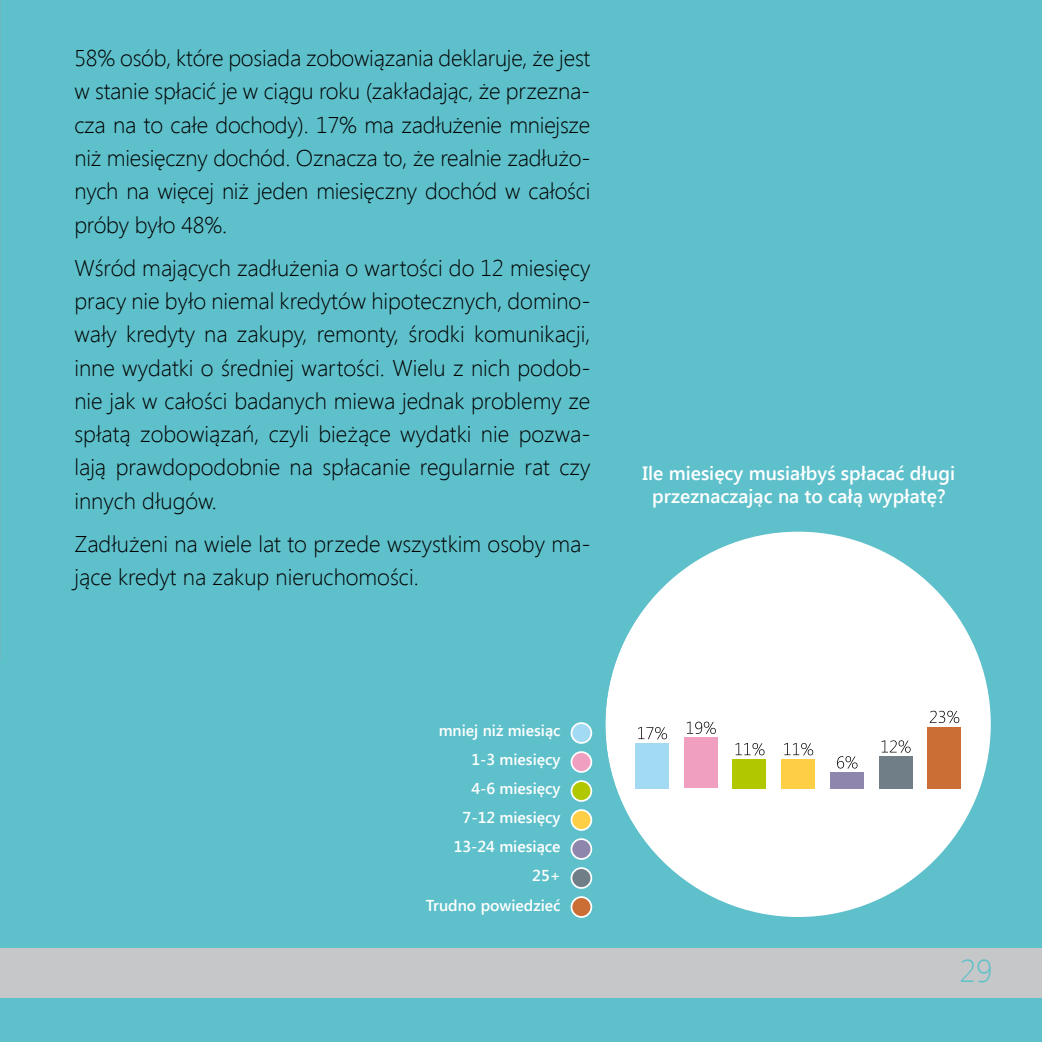
<style>
.page{position:relative;width:1042px;height:1042px;background:#5ec0ca}
.page>*{position:absolute;margin:0;border:0;box-sizing:border-box;transform-origin:0 0}
.t1{font:300 31.5px "Segoe UI";color:#5ec0ca}
.t2{font:300 22.75px/33.2px "Segoe UI";color:#000;text-align:justify}
.t3{font:600 19.25px/23.1px "Segoe UI";color:#fff;text-align:center}
.t4{font:600 15.75px/29.2px "Segoe UI";color:#fff;text-align:right}
</style>
<div class="page">
<div style="left:0;top:947px;width:1042px;height:50px;background:#c6c7c8"></div>
<hr style="left:0;top:719px;width:1px;height:323px;background:#c6c7c8">
<div style="left:605px;top:532px;width:386px;height:385px;background:#fff;border-radius:50%"></div>
<div style="left:635px;top:743px;width:34px;height:45px;background:#a2daf4"></div>
<div style="left:684px;top:737px;width:33px;height:51px;background:#f19fc1"></div>
<div style="left:732px;top:759px;width:34px;height:29px;background:#b1c800"></div>
<div style="left:781px;top:759px;width:34px;height:29px;background:#fecf44"></div>
<div style="left:830px;top:772px;width:33px;height:16px;background:#8e86ac"></div>
<div style="left:878px;top:756px;width:34px;height:32px;background:#707e87"></div>
<div style="left:927px;top:727px;width:34px;height:61px;background:#ca6e35"></div>
<svg style="left:638px;top:727px;width:29px;height:12px"></svg>
<svg style="left:687px;top:721px;width:29px;height:13px"></svg>
<svg style="left:735px;top:743px;width:29px;height:12px"></svg>
<svg style="left:784px;top:743px;width:29px;height:12px"></svg>
<svg style="left:837px;top:756px;width:20px;height:12px"></svg>
<svg style="left:881px;top:740px;width:29px;height:13px"></svg>
<svg style="left:930px;top:711px;width:29px;height:12px"></svg>
<div style="left:571px;top:723px;width:20px;height:20px;background:#a2daf4;border-radius:50%"></div>
<div style="left:570px;top:722px;width:22px;height:22px;border:2px solid #fff;border-radius:50%"></div>
<div style="left:571px;top:752px;width:20px;height:20px;background:#f19fc1;border-radius:50%"></div>
<div style="left:570px;top:751px;width:22px;height:22px;border:2px solid #fff;border-radius:50%"></div>
<div style="left:571px;top:781px;width:20px;height:20px;background:#b1c800;border-radius:50%"></div>
<div style="left:570px;top:780px;width:22px;height:22px;border:2px solid #fff;border-radius:50%"></div>
<div style="left:571px;top:810px;width:20px;height:20px;background:#fecf44;border-radius:50%"></div>
<div style="left:570px;top:809px;width:22px;height:22px;border:2px solid #fff;border-radius:50%"></div>
<div style="left:571px;top:839px;width:20px;height:20px;background:#8e86ac;border-radius:50%"></div>
<div style="left:570px;top:838px;width:22px;height:22px;border:2px solid #fff;border-radius:50%"></div>
<div style="left:571px;top:868px;width:20px;height:20px;background:#707e87;border-radius:50%"></div>
<div style="left:570px;top:867px;width:22px;height:22px;border:2px solid #fff;border-radius:50%"></div>
<div style="left:571px;top:897px;width:20px;height:20px;background:#ca6e35;border-radius:50%"></div>
<div style="left:570px;top:896px;width:22px;height:22px;border:2px solid #fff;border-radius:50%"></div>
<p class="t2" style="left:74px;top:41px;width:517px">58% osób, które posiada zobowiązania deklaruje, że jest w stanie spłacić je w ciągu roku (zakładając, że przezna&shy;cza na to całe dochody). 17% ma zadłużenie mniejsze niż miesięczny dochód. Oznacza to, że realnie zadłużo&shy;nych na więcej niż jeden miesięczny dochód w całości próby było 48%.</p>
<p class="t2" style="left:74px;top:250px;width:517px">Wśród mających zadłużenia o wartości do 12 miesięcy pracy nie było niemal kredytów hipotecznych, domino&shy;wały kredyty na zakupy, remonty, środki komunikacji, inne wydatki o średniej wartości. Wielu z nich podob&shy;nie jak w całości badanych miewa jednak problemy ze spłatą zobowiązań, czyli bieżące wydatki nie pozwa&shy;lają prawdopodobnie na spłacanie regularnie rat czy innych długów.</p>
<p class="t2" style="left:74px;top:526px;width:517px">Zadłużeni na wiele lat to przede wszystkim osoby ma&shy;jące kredyt na zakup nieruchomości.</p>
<p class="t3" style="left:642px;top:460px;width:314px">Ile miesięcy musiałbyś spłacać długi przeznaczając na to całą wypłatę?</p>
<p class="t4" style="left:426px;top:714px;width:136px">mniej niż miesiąc<br>1-3 miesięcy<br>4-6 miesięcy<br>7-12 miesięcy<br>13-24 miesiące<br>25+<br>Trudno powiedzieć</p>
<h1 class="t1" style="left:960px;top:949px;width:34px">29</h1>
</div>
